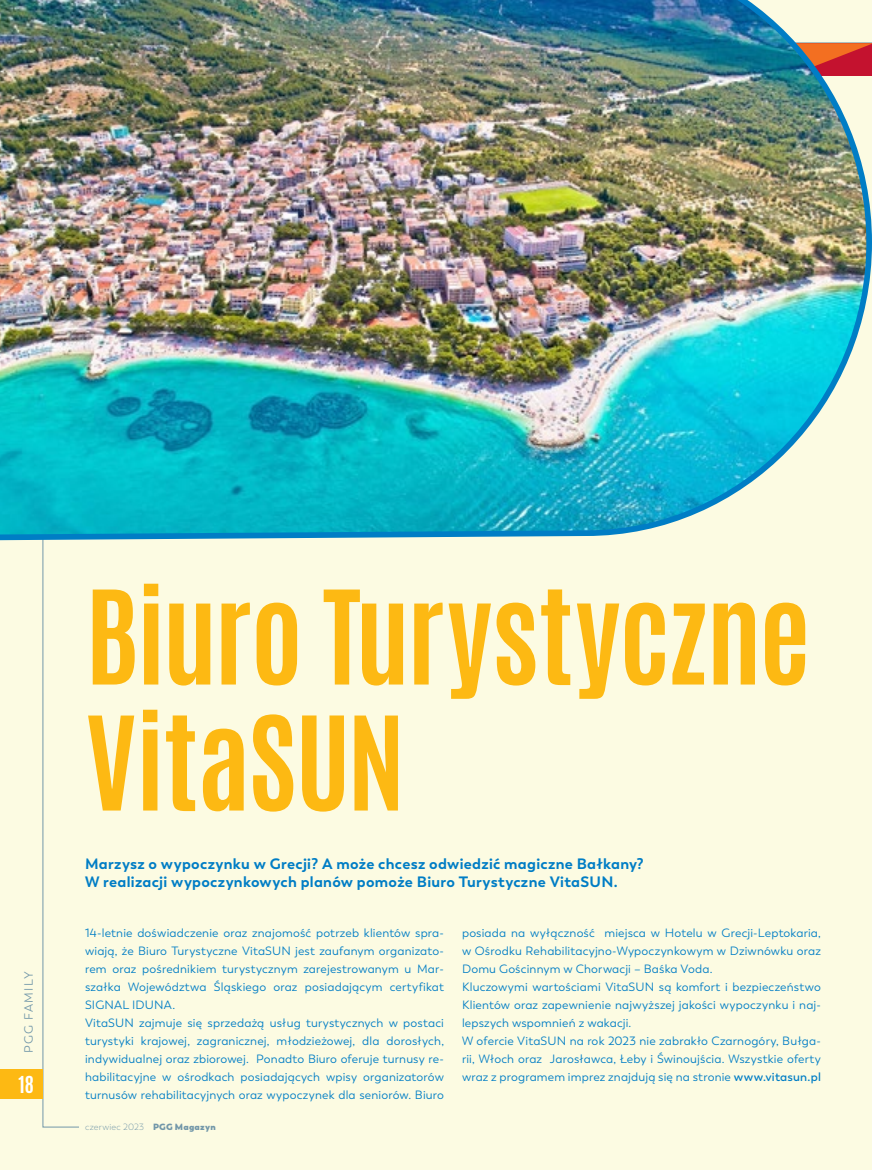
<style>
.page{position:relative;width:872px;height:1170px;background:#fff}
.page>*{position:absolute;margin:0;border:0;box-sizing:border-box;transform-origin:0 0}
.t1{font:700 110.4px/126px "Antonio";letter-spacing:-.015em;color:#fdb913}
.t2{font:700 19.5px "Antonio";color:#fff}
.t3{font:700 15px/18px "Trenda";letter-spacing:.02em;color:#007dc5}
.t4{font:12px/18px "Trenda";letter-spacing:.015em;color:#007dc5}
.t5{font:12px "Trenda";letter-spacing:.1em;color:#7297a9}
.t6{font:300 9px "Trenda";letter-spacing:.025em;color:#7297a9}
.s1{font-weight:600}
.s2{font-weight:800}
</style>
<div class="page">
<div style="left:0;top:0;width:872px;height:1169px;background:#fcfbe2"></div>
<svg style="left:42px;top:543px;width:37px;height:584px"></svg>
<div style="left:0;top:1069px;width:43px;height:29px;background:#fdb913"></div>
<img style="left:0;top:0;width:872px;height:543px">
<p class="t5" style="left:22px;top:1052px;width:83px;rotate:-90deg">PGG FAMILY</p>
<h2 class="t2" style="left:19px;top:1069px;width:17px">18</h2>
<h1 class="t1" style="left:85px;top:575px;width:727px">Biuro Turystyczne<br>VitaSUN</h1>
<p class="t3" style="left:85px;top:854px;width:560px">Marzysz o wypoczynku w Grecji? A może chcesz odwiedzić magiczne Bałkany?<br>W realizacji wypoczynkowych planów pomoże Biuro Turystyczne VitaSUN.</p>
<p class="t4" style="left:85px;top:923px;width:360px">14-letnie doświadczenie oraz znajomość potrzeb klientów spra&shy;wiają, że Biuro Turystyczne VitaSUN jest zaufanym organizato&shy;rem oraz pośrednikiem turystycznym zarejestrowanym u Mar&shy;szałka Województwa Śląskiego oraz posiadającym certyfikat SIGNAL IDUNA.<br>VitaSUN zajmuje się sprzedażą usług turystycznych w postaci turystyki krajowej, zagranicznej, młodzieżowej, dla dorosłych, indywidualnej oraz zbiorowej. Ponadto Biuro oferuje turnusy re&shy;habilitacyjne w ośrodkach posiadających wpisy organizatorów turnusów rehabilitacyjnych oraz wypoczynek dla seniorów. Biuro</p>
<p class="t4" style="left:462px;top:923px;width:360px">posiada na wyłączność miejsca w Hotelu w Grecji-Leptokaria, w Ośrodku Rehabilitacyjno-Wypoczynkowym w Dziwnówku oraz Domu Gościnnym w Chorwacji – Baśka Voda.<br>Kluczowymi wartościami VitaSUN są komfort i bezpieczeństwo Klientów oraz zapewnienie najwyższej jakości wypoczynku i naj&shy;lepszych wspomnień z wakacji.<br>W ofercie VitaSUN na rok 2023 nie zabrakło Czarnogóry, Bułga&shy;rii, Włoch oraz Jarosławca, Łeby i Świnoujścia. Wszystkie oferty wraz z programem imprez znajdują się na stronie <span class="s1">www.vitasun.pl</span></p>
<p class="t6" style="left:85px;top:1121px;width:132px">czerwiec 2023 <span class="s2">PGG Magazyn</span></p>
</div>
